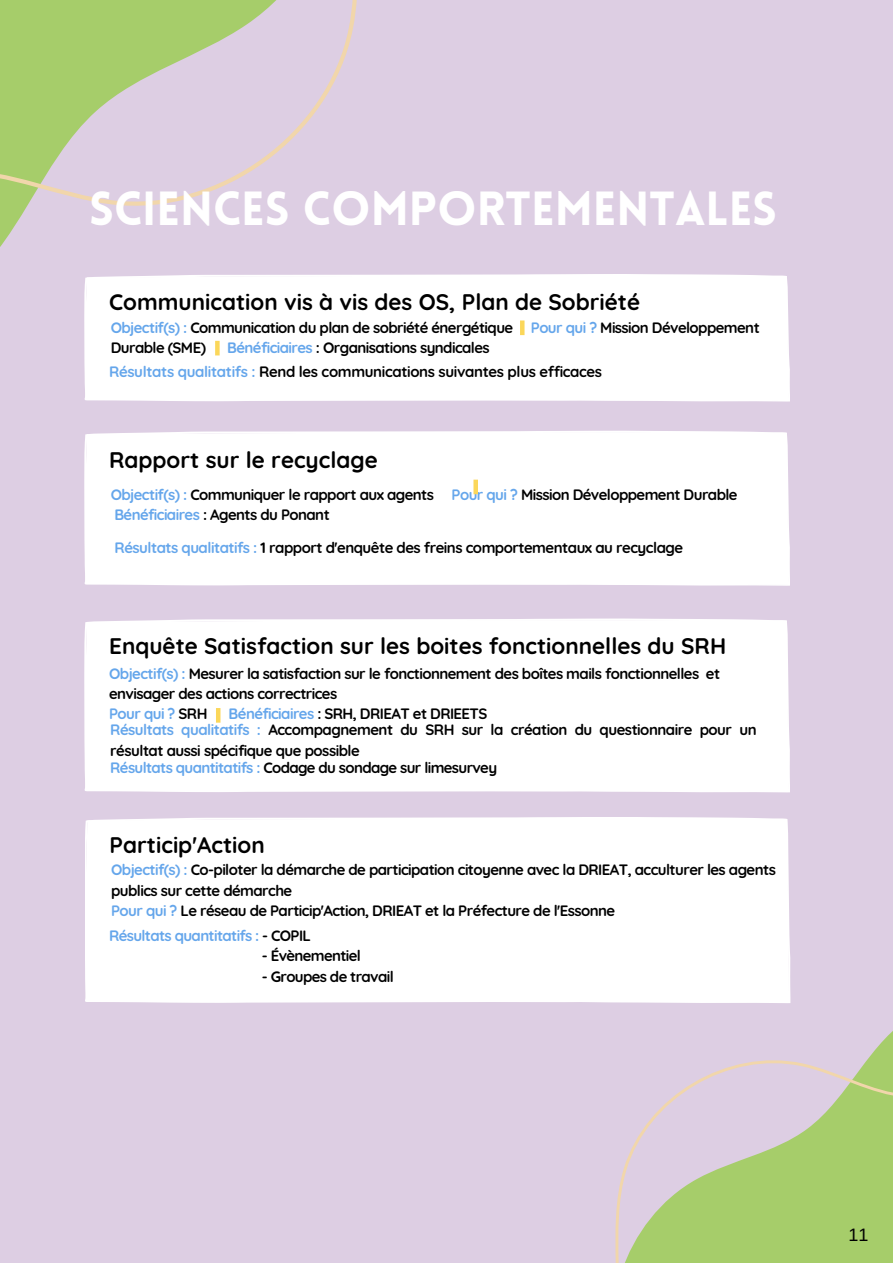
<style>
.page{position:relative;width:893px;height:1264px;background:#fff}
.page>*{position:absolute;margin:0;border:0;box-sizing:border-box;transform-origin:0 0}
.t1{font:900 46.8px "Lovelo";color:#fff}
.t2{font:700 22.5px "Quicksand";color:#000}
.t3{font:18px "Arimo";color:#000}
.t4{font:700 15px/20.2px "Quicksand";letter-spacing:-.04em;color:#000}
.t5{font:700 15px "Quicksand";letter-spacing:-.045em;color:#65a6eb}
.s1{color:#65a6eb}
.s2{color:#000}
</style>
<div class="page">
<div style="left:0;top:0;width:892px;height:1262px;background:#ddcee3"></div>
<div style="left:84px;top:430px;width:705px;height:156px;background:#fff"></div>
<div style="left:508px;top:274px;width:281px;height:127px;background:#fff"></div>
<svg style="left:615px;top:957px;width:277px;height:305px"></svg>
<div style="left:84px;top:430px;width:406px;height:63px;background:#fff"></div>
<svg style="left:0;top:0;width:508px;height:402px"></svg>
<div style="left:84px;top:618px;width:705px;height:174px;background:#fff"></div>
<div style="left:85px;top:817px;width:705px;height:186px;background:#fff"></div>
<hr style="left:520px;top:320px;width:4px;height:15px;background:#fbd75a">
<svg style="left:215px;top:341px;width:4px;height:14px"></svg>
<div style="left:473px;top:479px;width:5px;height:15px;background:#fbd75a"></div>
<hr style="left:216px;top:708px;width:4px;height:14px;background:#fbd75a">
<p class="t1" style="left:89px;top:189px;width:689px">SCIENCES COMPORTEMENTALES</p>
<p class="t2" style="left:109px;top:288px;width:532px">Communication vis à vis des OS, Plan de Sobriété</p>
<p class="t4" style="left:111px;top:317px;width:650px"><span class="s1">Objectif(s) :</span> Communication du plan de sobriété énergétique <span class="s1">Pour qui ?</span> Mission Développement<br>Durable (SME)</p>
<p class="t4" style="left:227px;top:337px;width:264px"><span class="s1">Bénéficiaires</span> : Organisations syndicales</p>
<p class="t4" style="left:109px;top:361px;width:494px"><span class="s1">Résultats qualitatifs :</span> Rend les communications suivantes plus efficaces</p>
<p class="t2" style="left:109px;top:445px;width:270px">Rapport sur le recyclage</p>
<p class="t4" style="left:111px;top:484px;width:628px"><span class="s1">Objectif(s) :</span> Communiquer le rapport aux agents <span class="s1">Pour qui ?</span> Mission Développement Durable<br><span class="s1">Bénéficiaires</span> : Agents du Ponant</p>
<p class="t4" style="left:114px;top:537px;width:570px"><span class="s1">Résultats qualitatifs :</span> 1 rapport d'enquête des freins comportementaux au recyclage</p>
<p class="t2" style="left:109px;top:631px;width:618px">Enquête Satisfaction sur les boites fonctionnelles du SRH</p>
<p class="t4" style="left:109px;top:663px;width:612px"><span class="s1">Objectif(s) :</span> Mesurer la satisfaction sur le fonctionnement des boîtes mails fonctionnelles et envisager des actions correctrices</p>
<p class="t5" style="left:109px;top:704px;width:100px">Pour qui ? <span class="s2">SRH</span></p>
<p class="t4" style="left:229px;top:703px;width:260px"><span class="s1">Bénéficiaires</span> : SRH, DRIEAT et DRIEETS</p>
<p class="t4" style="left:110px;top:757px;width:388px"><span class="s1">Résultats quantitatifs :</span> Codage du sondage sur limesurvey</p>
<p class="t4" style="left:110px;top:719px;width:647px"><span class="s1">Résultats qualitatifs :</span> Accompagnement du SRH sur la création du questionnaire pour un résultat aussi spécifique que possible</p>
<p class="t2" style="left:110px;top:830px;width:157px">Particip'Action</p>
<p class="t4" style="left:111px;top:859px;width:666px"><span class="s1">Objectif(s) :</span> Co-piloter la démarche de participation citoyenne avec la DRIEAT, acculturer les agents publics sur cette démarche</p>
<p class="t4" style="left:111px;top:900px;width:505px"><span class="s1">Pour qui ?</span> Le réseau de Particip'Action, DRIEAT et la Préfecture de l'Essonne</p>
<p class="t5" style="left:109px;top:926px;width:203px">Résultats quantitatifs : <span class="s2">- COPIL</span></p>
<p class="t4" style="left:262px;top:945px;width:100px">- Évènementiel</p>
<p class="t4" style="left:262px;top:965px;width:133px">- Groupes de travail</p>
<p class="t3" style="left:848px;top:1224px;width:21px">11</p>
</div>
